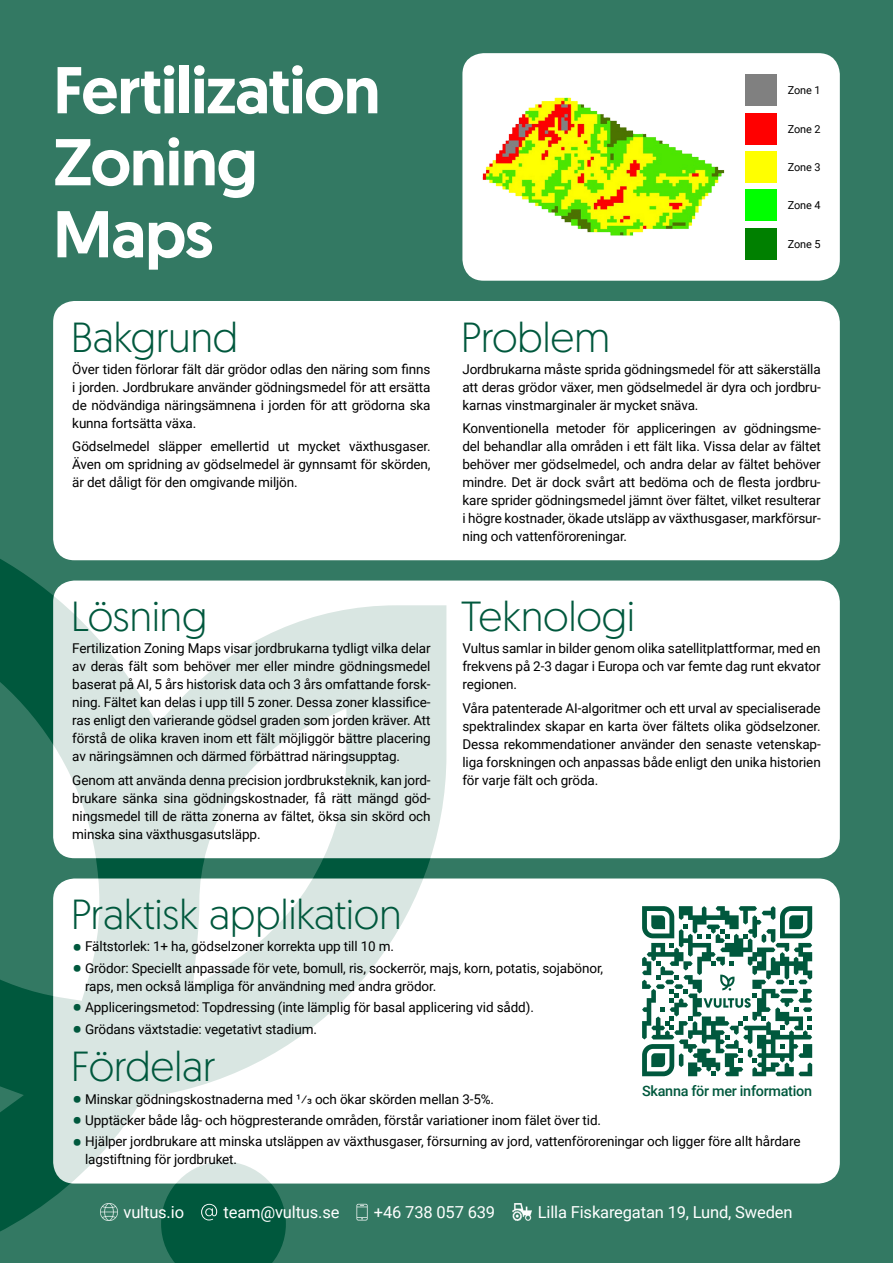
<style>
.page{position:relative;width:893px;height:1263px;background:#337963}
.page>*{position:absolute;margin:0;border:0;box-sizing:border-box;transform-origin:0 0}
.t1{font:500 66px/72px "Geomanist";letter-spacing:-.02em;color:#fff}
.t2{font:300 42px "Geomanist";letter-spacing:-.01em;color:#00583d}
.t3{font:16.5px "Roboto";letter-spacing:-.01em;color:#fff}
.t4{font:500 14.4px "Roboto";letter-spacing:-.02em;color:#00583d}
.t5{font:13.5px/18px "Roboto";letter-spacing:-.01em;color:#000;text-align:justify}
.t6{font:10.95px "Roboto";letter-spacing:-.01em;color:#000}
.s1{font-weight:900;font-size:27px;color:#00583d}
</style>
<div class="page">
<div style="left:53px;top:301px;width:787px;height:259px;background:#fff;border-radius:21px"></div>
<div style="left:53px;top:580px;width:787px;height:278px;background:#fff;border-radius:21px"></div>
<div style="left:53px;top:878px;width:787px;height:305px;background:#fff;border-radius:21px"></div>
<svg style="left:0;top:506px;width:446px;height:726px"></svg>
<img style="left:101px;top:1204px;width:16px;height:16px">
<img style="left:512px;top:1204px;width:19px;height:16px">
<svg style="left:161px;top:1161px;width:125px;height:102px"></svg>
<svg style="left:356px;top:1204px;width:12px;height:16px"></svg>
<div style="left:462px;top:53px;width:378px;height:228px;background:#fff;border-radius:21px"></div>
<div style="left:745px;top:74px;width:32px;height:32px;background:#808080"></div>
<div style="left:745px;top:113px;width:32px;height:32px;background:#f00"></div>
<div style="left:745px;top:151px;width:32px;height:32px;background:#ff0"></div>
<div style="left:745px;top:189px;width:32px;height:32px;background:#0f0"></div>
<div style="left:745px;top:228px;width:32px;height:31px;background:#008000"></div>
<svg style="left:642px;top:906px;width:170px;height:170px"></svg>
<img style="left:482px;top:97px;width:243px;height:139px">
<h1 class="t1" style="left:53px;top:53px;width:329px">Fertilization<br>Zoning<br>Maps</h1>
<h2 class="t2" style="left:71px;top:310px;width:169px">Bakgrund</h2>
<p class="t5" style="left:72px;top:360px;width:360px">Över tiden förlorar fält där grödor odlas den näring som finns i jorden. Jordbrukare använder gödningsmedel för att ersätta de nödvändiga näringsämnena i jorden för att grödorna ska kunna fortsätta växa.</p>
<p class="t5" style="left:72px;top:437px;width:360px">Gödselmedel släpper emellertid ut mycket växthusgaser.<br>Även om spridning av gödselmedel är gynnsamt för skörden, är det dåligt för den omgivande miljön.</p>
<h2 class="t2" style="left:71px;top:589px;width:138px">Lösning</h2>
<p class="t5" style="left:72px;top:639px;width:360px">Fertilization Zoning Maps visar jordbrukarna tydligt vilka delar av deras fält som behöver mer eller mindre gödningsmedel baserat på AI, 5 års historisk data och 3 års omfattande forsk&shy;ning. Fältet kan delas i upp till 5 zoner. Dessa zoner klassifice&shy;ras enligt den varierande gödsel graden som jorden kräver. Att förstå de olika kraven inom ett fält möjliggör bättre placering av näringsämnen och därmed förbättrad näringsupptag.</p>
<p class="t5" style="left:72px;top:770px;width:360px">Genom att använda denna precision jordbruksteknik, kan jord&shy;brukare sänka sina gödningskostnader, få rätt mängd göd&shy;ningsmedel till de rätta zonerna av fältet, öksa sin skörd och minska sina växthusgasutsläpp.</p>
<p class="t6" style="left:788px;top:83px;width:34px">Zone 1</p>
<p class="t6" style="left:788px;top:121px;width:34px">Zone 2</p>
<p class="t6" style="left:788px;top:159px;width:34px">Zone 3</p>
<p class="t6" style="left:788px;top:198px;width:34px">Zone 4</p>
<p class="t6" style="left:788px;top:236px;width:34px">Zone 5</p>
<h2 class="t2" style="left:461px;top:310px;width:151px">Problem</h2>
<p class="t5" style="left:462px;top:360px;width:360px">Jordbrukarna måste sprida gödningsmedel för att säkerställa att deras grödor växer, men gödselmedel är dyra och jordbru&shy;karnas vinstmarginaler är mycket snäva.</p>
<p class="t5" style="left:462px;top:419px;width:360px">Konventionella metoder för appliceringen av gödningsme&shy;del behandlar alla områden i ett fält lika. Vissa delar av fältet behöver mer gödselmedel, och andra delar av fältet behöver mindre. Det är dock svårt att bedöma och de flesta jordbru&shy;kare sprider gödningsmedel jämnt över fältet, vilket resulterar i högre kostnader, ökade utsläpp av växthusgaser, markförsur&shy;ning och vattenföroreningar.</p>
<h2 class="t2" style="left:461px;top:589px;width:176px">Teknologi</h2>
<p class="t5" style="left:462px;top:639px;width:360px">Vultus samlar in bilder genom olika satellitplattformar, med en frekvens på 2-3 dagar i Europa och var femte dag runt ekvator regionen.</p>
<p class="t5" style="left:462px;top:698px;width:360px">Våra patenterade AI-algoritmer och ett urval av specialiserade spektralindex skapar en karta över fältets olika gödselzoner.<br>Dessa rekommendationer använder den senaste vetenskap&shy;liga forskningen och anpassas både enligt den unika historien för varje fält och gröda.</p>
<h2 class="t2" style="left:71px;top:887px;width:333px">Praktisk applikation</h2>
<p class="t5" style="left:72px;top:937px;width:323px"><span class="s1">•</span> Fältstorlek: 1+ ha, gödselzoner korrekta upp till 10 m.</p>
<p class="t5" style="left:85px;top:958px;width:520px;text-indent:-13px"><span class="s1">•</span> Grödor: Speciellt anpassade för vete, bomull, ris, sockerrör, majs, korn, potatis, sojabönor, raps, men också lämpliga för användning med andra grödor.</p>
<p class="t5" style="left:72px;top:998px;width:463px"><span class="s1">•</span> Appliceringsmetod: Topdressing (inte lämplig för basal applicering vid sådd).</p>
<p class="t5" style="left:72px;top:1019px;width:246px"><span class="s1">•</span> Grödans växtstadie: vegetativt stadium.</p>
<h2 class="t2" style="left:71px;top:1040px;width:147px">Fördelar</h2>
<p class="t5" style="left:72px;top:1089px;width:423px"><span class="s1">•</span> Minskar gödningskostnaderna med 1/3 och ökar skörden mellan 3-5%.</p>
<p class="t5" style="left:72px;top:1111px;width:530px"><span class="s1">•</span> Upptäcker både låg- och högpresterande områden, förstår variationer inom fälet över tid.</p>
<p class="t5" style="left:85px;top:1132px;width:717px;text-indent:-13px"><span class="s1">•</span> Hjälper jordbrukare att minska utsläppen av växthusgaser, försurning av jord, vattenföroreningar och ligger före allt hårdare lagstiftning för jordbruket.</p>
<p class="t4" style="left:642px;top:1080px;width:172px">Skanna för mer information</p>
<p class="t3" style="left:124px;top:1201px;width:62px">vultus.io</p>
<p class="t3" style="left:224px;top:1201px;width:117px">team@vultus.se</p>
<p class="t3" style="left:374px;top:1201px;width:123px">+46 738 057 639</p>
<p class="t3" style="left:538px;top:1201px;width:256px">Lilla Fiskaregatan 19, Lund, Sweden</p>
</div>
